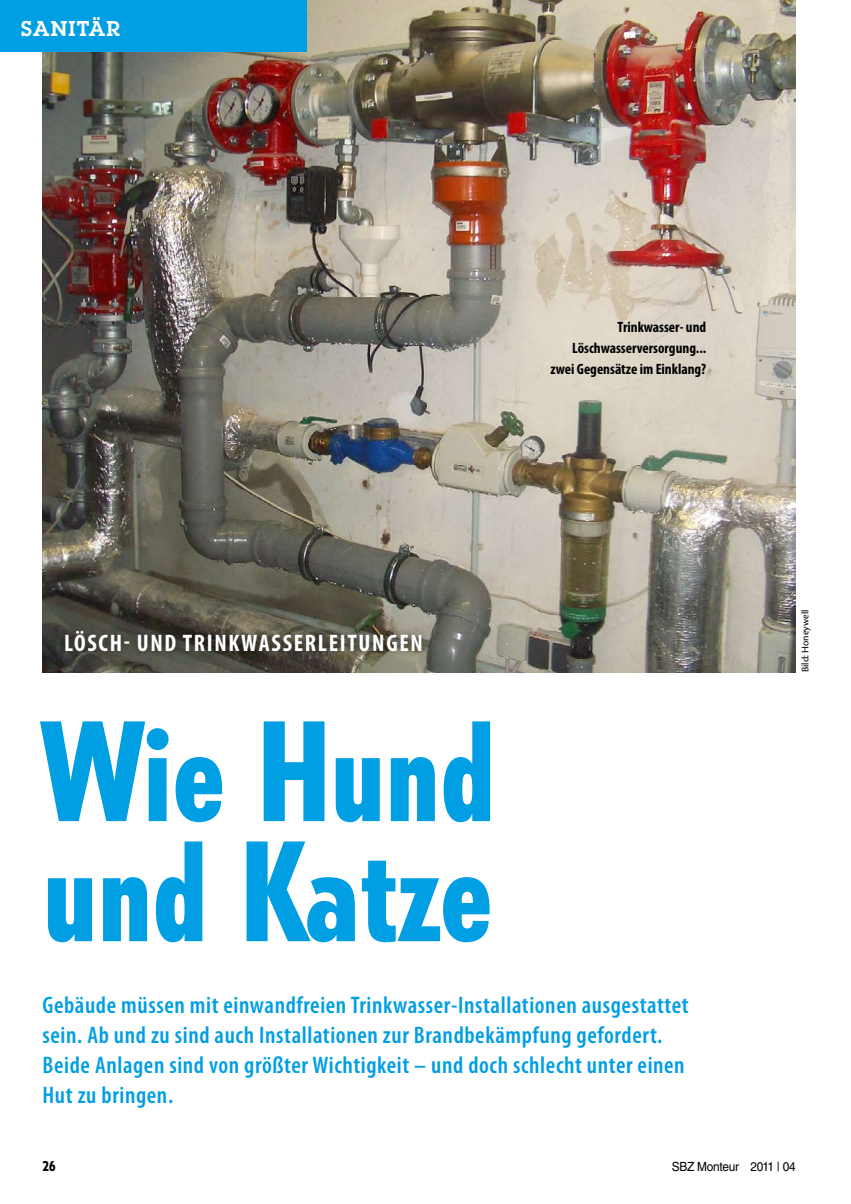
<style>
.page{position:relative;width:851px;height:1204px;background:#fff}
.page>*{position:absolute;margin:0;border:0;box-sizing:border-box;transform-origin:0 0}
.t1{font:800 condensed 135px/120px "Tempo Std";color:#009ee3}
.t2{font:600 condensed 24px/30px "Myriad Pro";letter-spacing:.025em;color:#009ee3}
.t3{font:700 condensed 24px "Myriad Pro";letter-spacing:.07em;color:#fff}
.t4{font:600 21px "Lubalin Graph Std";letter-spacing:.05em;color:#fff}
.t5{font:700 condensed 15px/21.3px "Myriad Pro";letter-spacing:-.005em;color:#000;text-align:right}
.t6{font:800 condensed 13.5px "Tempo Std";color:#000}
.t7{font:12.6px "Helvetica LT Std";letter-spacing:-.02em;color:#000;scale:.94 1}
.t8{font:10.5px "Cronos Pro";color:#000}
</style>
<div class="page">
<img style="left:43px;top:0;width:752px;height:672px">
<div style="left:57px;top:622px;width:372px;height:36px;background:#000;opacity:.5"></div>
<div style="left:0;top:0;width:306px;height:51px;background:#009ee3"></div>
<p class="t4" style="left:21px;top:15px;width:100px">SANITÄR</p>
<p class="t5" style="left:550px;top:316px;width:157px">Trinkwasser- und<br>Löschwasserversorgung... zwei Gegensätze im Einklang?</p>
<p class="t3" style="left:64px;top:628px;width:360px">Lösch- und Trinkwasserleitungen</p>
<h1 class="t1" style="left:43px;top:710px;width:454px">Wie Hund und Katze</h1>
<p class="t2" style="left:43px;top:989px;width:647px">Gebäude müssen mit einwandfreien Trinkwasser-Installationen ausgestattet sein. Ab und zu sind auch Installationen zur Brandbekämpfung gefordert.<br>Beide Anlagen sind von größter Wichtigkeit – und doch schlecht unter einen Hut zu bringen.</p>
<p class="t8" style="left:799px;top:672px;width:64px;rotate:-90deg">Bild: Honeywell</p>
<p class="t6" style="left:43px;top:1157px;width:14px">26</p>
<p class="t7" style="left:671px;top:1158px;width:133px">SBZ Monteur 2011 | 04</p>
</div>
